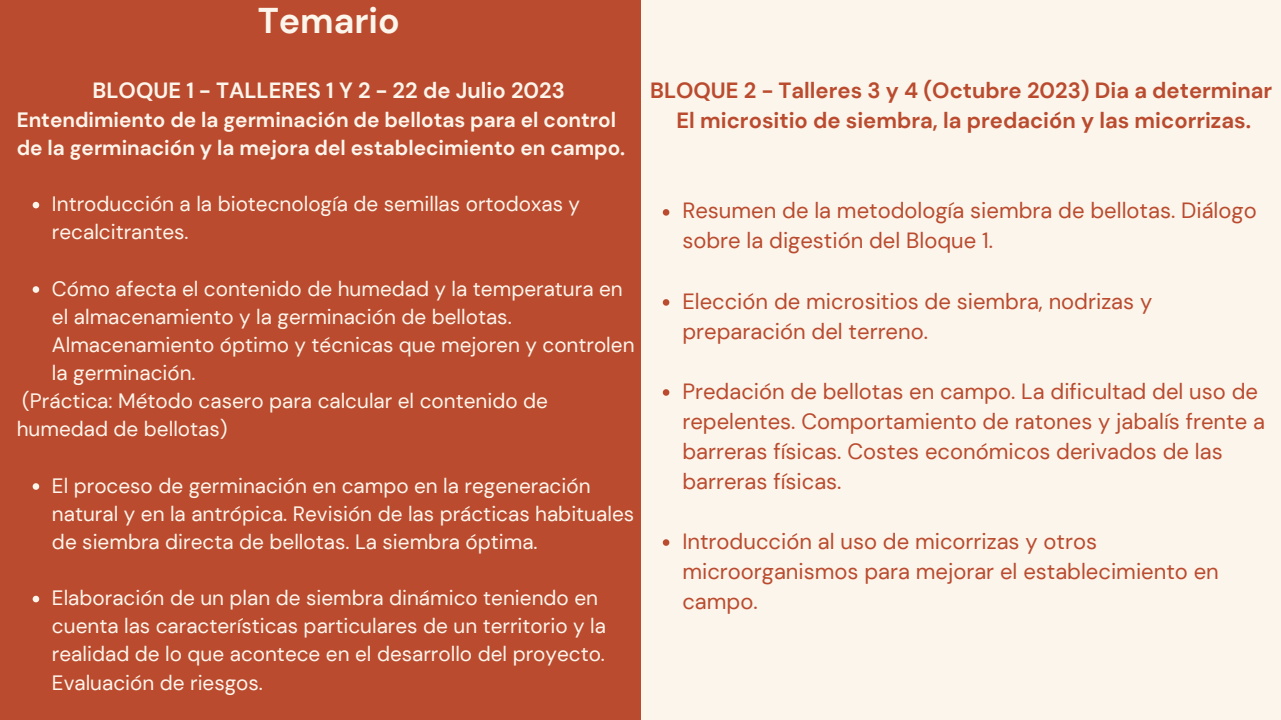
<style>
.page{position:relative;width:1281px;height:720px;background:#ba4b2f}
.page>*{position:absolute;margin:0;border:0;box-sizing:border-box;transform-origin:0 0}
.t1{font:700 35.75px "DM Sans";color:#fcf5eb}
.t2{font:22px/30px "DM Sans";color:#ba4b2f}
.t3{font:700 22px/30px "DM Sans";color:#ba4b2f;text-align:center}
.t4{font:700 22px "DM Sans";color:#fcf5eb}
.t5{font:20.75px/28.1px "DM Sans";color:#fcf5eb}
.t6{font:700 20.75px/28.1px "DM Sans";color:#fcf5eb}
</style>
<div class="page">
<svg style="left:33px;top:202px;width:6px;height:6px"></svg>
<svg style="left:33px;top:286px;width:6px;height:7px"></svg>
<svg style="left:33px;top:483px;width:6px;height:7px"></svg>
<svg style="left:33px;top:596px;width:6px;height:6px"></svg>
<div style="left:641px;top:0;width:640px;height:720px;background:#fcf5eb"></div>
<svg style="left:663px;top:209px;width:6px;height:7px"></svg>
<svg style="left:663px;top:299px;width:6px;height:7px"></svg>
<svg style="left:663px;top:389px;width:6px;height:7px"></svg>
<svg style="left:663px;top:539px;width:6px;height:7px"></svg>
<h1 class="t1" style="left:258px;top:-2px;width:143px">Temario</h1>
<p class="t4" style="left:93px;top:76px;width:474px">BLOQUE 1 - TALLERES 1 Y 2 - 22 de Julio 2023</p>
<p class="t6" style="left:17px;top:105px;width:610px">Entendimiento de la germinación de bellotas para el control de la germinación y la mejora del establecimiento en campo.</p>
<p class="t5" style="left:52px;top:190px;width:529px">Introducción a la biotecnología de semillas ortodoxas y recalcitrantes.</p>
<p class="t5" style="left:52px;top:274px;width:584px">Cómo afecta el contenido de humedad y la temperatura en el almacenamiento y la germinación de bellotas.<br>Almacenamiento óptimo y técnicas que mejoren y controlen la germinación.</p>
<p class="t5" style="left:17px;top:387px;width:533px">(Práctica: Método casero para calcular el contenido de humedad de bellotas)</p>
<p class="t5" style="left:52px;top:471px;width:584px">El proceso de germinación en campo en la regeneración natural y en la antrópica. Revisión de las prácticas habituales de siembra directa de bellotas. La siembra óptima.</p>
<p class="t5" style="left:52px;top:584px;width:555px">Elaboración de un plan de siembra dinámico teniendo en cuenta las características particulares de un territorio y la realidad de lo que acontece en el desarrollo del proyecto.<br>Evaluación de riesgos.</p>
<p class="t3" style="left:650px;top:76px;width:623px">BLOQUE 2 - Talleres 3 y 4 (Octubre 2023) Dia a determinar<br>El micrositio de siembra, la predación y las micorrizas.</p>
<p class="t2" style="left:682px;top:196px;width:576px">Resumen de la metodología siembra de bellotas. Diálogo sobre la digestión del Bloque 1.</p>
<p class="t2" style="left:682px;top:286px;width:471px">Elección de micrositios de siembra, nodrizas y preparación del terreno.</p>
<p class="t2" style="left:682px;top:376px;width:584px">Predación de bellotas en campo. La dificultad del uso de repelentes. Comportamiento de ratones y jabalís frente a barreras físicas. Costes económicos derivados de las barreras físicas.</p>
<p class="t2" style="left:682px;top:526px;width:538px">Introducción al uso de micorrizas y otros microorganismos para mejorar el establecimiento en campo.</p>
</div>
